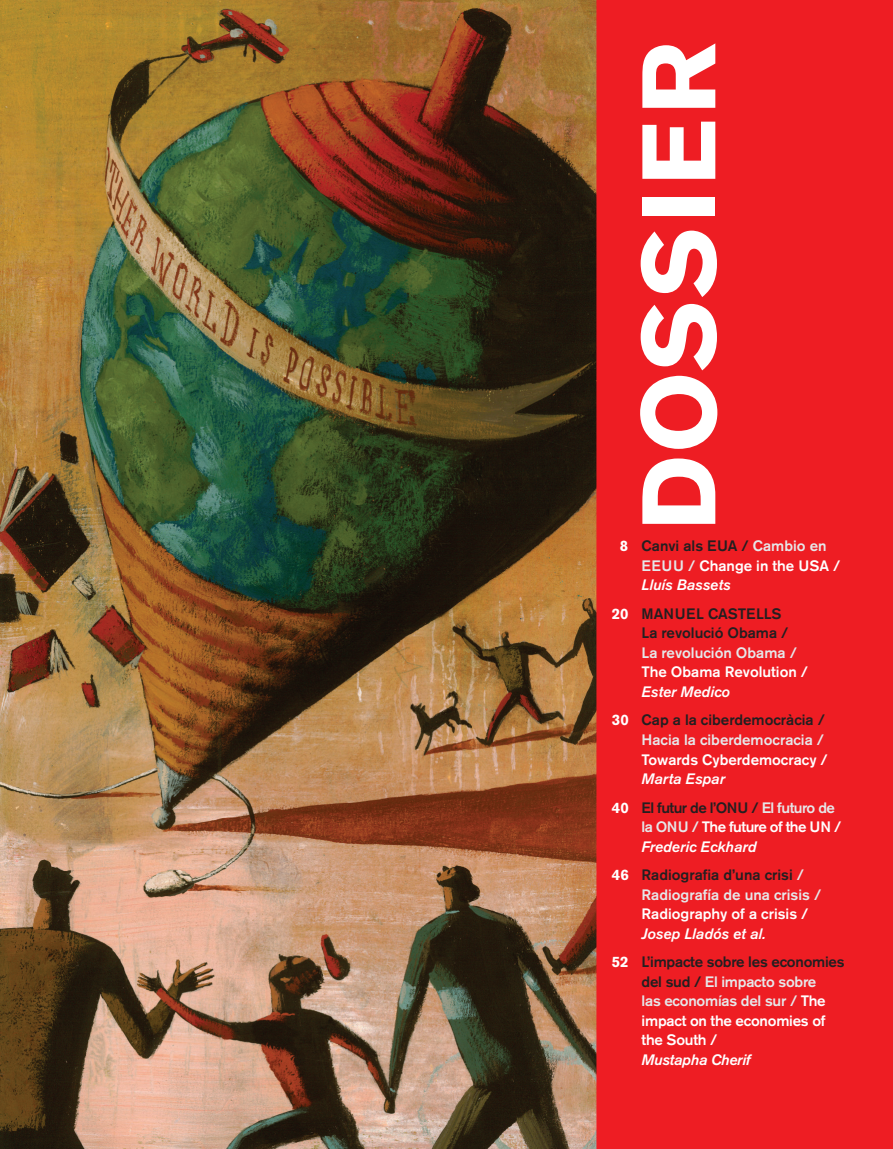
<style>
.page{position:relative;width:893px;height:1149px;background:#fff}
.page>*{position:absolute;margin:0;border:0;box-sizing:border-box;transform-origin:0 0}
.TITULAR_16_PT_CAST{font:700 103.35px "Akzidenz Grotesk BE";letter-spacing:.03em;color:#fff}
.TITULAR_16_PT_CAST-2{font:500 15px/19.5px "Akzidenz Grotesk BE";letter-spacing:-.015em;color:#fff}
.TITULAR_16_PT_CAST-3{font:500 15px/19.5px "Akzidenz Grotesk BE";color:#e6e7e9}
.TITULAR_16_PT_CAST-4{font:500 15px/19.5px "Akzidenz Grotesk BE";color:#231f20}
.TITULAR_16_PT_CAST-5{font:500 15px/19.5px "Akzidenz Grotesk BE";letter-spacing:-.035em;color:#fff}
.s1{font-weight:700}
.s2{color:#231f20}
.s3{color:#e6e7e9}
.s4{font-style:italic}
.s5{font-weight:700;color:#fff}
.s6{color:#fff}
.s7{font-style:italic;color:#fff}
</style>
<div class="page">
<img style="left:0;top:0;width:596px;height:1148px">
<div style="left:596px;top:0;width:297px;height:1148px;background:#ee1d23"></div>
<p class="TITULAR_16_PT_CAST" style="left:619px;top:530px;width:490px;rotate:-90deg">DOSSIER</p>
<p class="TITULAR_16_PT_CAST-2" style="left:642px;top:536px;width:200px;text-indent:-22px"><span class="s1">8</span> <span class="s2">Canvi als EUA /</span> <span class="s3">Cambio en<br>EEUU /</span> Change in the USA /<br><span class="s4">Lluís Bassets</span></p>
<p class="TITULAR_16_PT_CAST-4" style="left:642px;top:603px;width:168px;text-indent:-30px"><span class="s5">20</span> MANUEL CASTELLS<br>La revolució Obama /<br><span class="s3">La revolución Obama /<br></span><span class="s6">The Obama Revolution /<br></span><span class="s7">Ester Medico</span></p>
<p class="TITULAR_16_PT_CAST-3" style="left:642px;top:710px;width:188px;text-indent:-30px"><span class="s5">30</span> <span class="s2">Cap a la ciberdemocràcia /<br></span>Hacia la ciberdemocracia /<br><span class="s6">Towards Cyberdemocracy /<br></span><span class="s7">Marta Espar</span></p>
<p class="TITULAR_16_PT_CAST-5" style="left:642px;top:797px;width:201px;text-indent:-30px"><span class="s1">40</span> <span class="s2">El futur de l’ONU /</span> <span class="s3">El futuro de la ONU /</span> The future of the UN /<br><span class="s4">Frederic Eckhard</span></p>
<p class="TITULAR_16_PT_CAST-3" style="left:642px;top:864px;width:181px;text-indent:-30px"><span class="s5">46</span> <span class="s2">Radiografia d’una crisi</span> /<br>Radiografía de una crisis /<br><span class="s6">Radiography of a crisis /<br></span><span class="s7">Josep Lladós et al.</span></p>
<p class="TITULAR_16_PT_CAST-2" style="left:642px;top:951px;width:205px;text-indent:-30px"><span class="s1">52</span> <span class="s2">L’impacte sobre les economies del sud /</span> <span class="s3">El impacto sobre<br>las economías del sur /</span> The impact on the economies of the South /<br><span class="s4">Mustapha Cherif</span></p>
</div>
